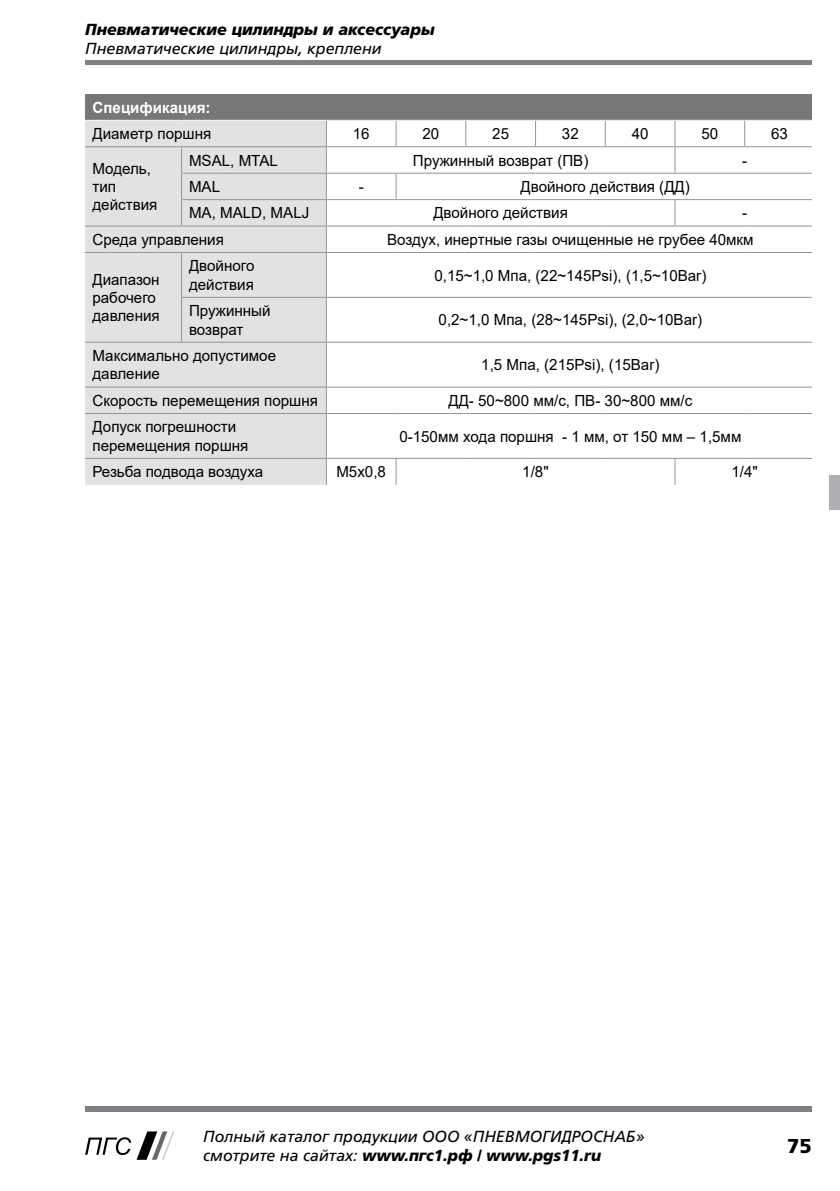
<style>
.page{position:relative;width:840px;height:1191px;background:#fff}
.page>*{position:absolute;margin:0;border:0;box-sizing:border-box;transform-origin:0 0}
.t1{font:italic 43.8px "Arial";color:#000}
.t2{font:700 20px "AG Foreigner C";color:#000}
.t3{font:italic 16px/19.2px "AG Foreigner C";color:#000}
.t4{font:italic 700 16px "AG Foreigner C";color:#000}
.t5{font:15.4px/18.4px "Arial";color:#000}
.t6{font:700 15.4px "Arial";color:#fff}
.s1{font-weight:700}
</style>
<div class="page">
<div style="left:85px;top:94px;width:726px;height:26px;background:#777"></div>
<div style="left:85px;top:121px;width:241px;height:364px;background:#e2e2e2"></div>
<svg style="left:395px;top:121px;width:1px;height:25px"></svg>
<svg style="left:465px;top:121px;width:1px;height:25px"></svg>
<svg style="left:604px;top:121px;width:1px;height:25px"></svg>
<hr style="left:85px;top:146px;width:96px;height:1px;background:#949494">
<hr style="left:181px;top:146px;width:145px;height:1px;background:#949494">
<hr style="left:326px;top:146px;width:70px;height:1px;background:#949494">
<hr style="left:396px;top:146px;width:69px;height:1px;background:#949494">
<hr style="left:465px;top:146px;width:70px;height:1px;background:#949494">
<hr style="left:535px;top:146px;width:70px;height:1px;background:#949494">
<hr style="left:605px;top:146px;width:69px;height:1px;background:#949494">
<hr style="left:674px;top:146px;width:70px;height:1px;background:#949494">
<svg style="left:674px;top:121px;width:1px;height:52px"></svg>
<hr style="left:744px;top:146px;width:67px;height:1px;background:#949494">
<hr style="left:181px;top:173px;width:145px;height:1px;background:#949494">
<hr style="left:326px;top:173px;width:70px;height:1px;background:#949494">
<hr style="left:396px;top:173px;width:69px;height:1px;background:#949494">
<svg style="left:395px;top:174px;width:1px;height:25px"></svg>
<hr style="left:465px;top:173px;width:70px;height:1px;background:#949494">
<hr style="left:535px;top:173px;width:70px;height:1px;background:#949494">
<hr style="left:605px;top:173px;width:69px;height:1px;background:#949494">
<hr style="left:674px;top:173px;width:70px;height:1px;background:#949494">
<hr style="left:744px;top:173px;width:67px;height:1px;background:#949494">
<hr style="left:181px;top:199px;width:145px;height:1px;background:#949494">
<svg style="left:181px;top:147px;width:1px;height:79px"></svg>
<hr style="left:326px;top:199px;width:70px;height:1px;background:#949494">
<hr style="left:396px;top:199px;width:69px;height:1px;background:#949494">
<hr style="left:465px;top:199px;width:70px;height:1px;background:#949494">
<hr style="left:535px;top:199px;width:70px;height:1px;background:#949494">
<hr style="left:605px;top:199px;width:69px;height:1px;background:#949494">
<hr style="left:674px;top:199px;width:70px;height:1px;background:#949494">
<svg style="left:674px;top:200px;width:1px;height:26px"></svg>
<hr style="left:744px;top:199px;width:67px;height:1px;background:#949494">
<hr style="left:85px;top:226px;width:96px;height:1px;background:#949494">
<hr style="left:181px;top:226px;width:145px;height:1px;background:#949494">
<hr style="left:326px;top:226px;width:70px;height:1px;background:#949494">
<svg style="left:326px;top:121px;width:1px;height:131px"></svg>
<hr style="left:396px;top:226px;width:69px;height:1px;background:#949494">
<hr style="left:465px;top:226px;width:70px;height:1px;background:#949494">
<hr style="left:535px;top:226px;width:70px;height:1px;background:#949494">
<hr style="left:605px;top:226px;width:69px;height:1px;background:#949494">
<hr style="left:674px;top:226px;width:70px;height:1px;background:#949494">
<hr style="left:744px;top:226px;width:67px;height:1px;background:#949494">
<hr style="left:85px;top:252px;width:96px;height:1px;background:#949494">
<hr style="left:181px;top:252px;width:145px;height:1px;background:#949494">
<hr style="left:181px;top:253px;width:1px;height:44px;background:#949494">
<hr style="left:326px;top:252px;width:70px;height:1px;background:#949494">
<hr style="left:326px;top:253px;width:1px;height:44px;background:#949494">
<hr style="left:396px;top:252px;width:69px;height:1px;background:#949494">
<hr style="left:465px;top:252px;width:70px;height:1px;background:#949494">
<hr style="left:535px;top:252px;width:70px;height:1px;background:#949494">
<hr style="left:605px;top:252px;width:69px;height:1px;background:#949494">
<hr style="left:674px;top:252px;width:70px;height:1px;background:#949494">
<hr style="left:744px;top:252px;width:67px;height:1px;background:#949494">
<hr style="left:181px;top:297px;width:145px;height:1px;background:#949494">
<hr style="left:181px;top:298px;width:1px;height:44px;background:#949494">
<hr style="left:326px;top:297px;width:70px;height:1px;background:#949494">
<hr style="left:326px;top:298px;width:1px;height:44px;background:#949494">
<hr style="left:396px;top:297px;width:69px;height:1px;background:#949494">
<hr style="left:465px;top:297px;width:70px;height:1px;background:#949494">
<hr style="left:535px;top:297px;width:70px;height:1px;background:#949494">
<hr style="left:605px;top:297px;width:69px;height:1px;background:#949494">
<hr style="left:674px;top:297px;width:70px;height:1px;background:#949494">
<hr style="left:744px;top:297px;width:67px;height:1px;background:#949494">
<hr style="left:85px;top:342px;width:96px;height:1px;background:#949494">
<hr style="left:181px;top:342px;width:145px;height:1px;background:#949494">
<hr style="left:326px;top:342px;width:70px;height:1px;background:#949494">
<hr style="left:326px;top:343px;width:1px;height:43px;background:#949494">
<hr style="left:396px;top:342px;width:69px;height:1px;background:#949494">
<hr style="left:465px;top:342px;width:70px;height:1px;background:#949494">
<hr style="left:535px;top:342px;width:70px;height:1px;background:#949494">
<hr style="left:605px;top:342px;width:69px;height:1px;background:#949494">
<hr style="left:674px;top:342px;width:70px;height:1px;background:#949494">
<hr style="left:744px;top:342px;width:67px;height:1px;background:#949494">
<hr style="left:85px;top:386px;width:96px;height:1px;background:#949494">
<hr style="left:181px;top:386px;width:145px;height:1px;background:#949494">
<hr style="left:326px;top:386px;width:70px;height:1px;background:#949494">
<svg style="left:326px;top:387px;width:1px;height:26px"></svg>
<hr style="left:396px;top:386px;width:69px;height:1px;background:#949494">
<hr style="left:465px;top:386px;width:70px;height:1px;background:#949494">
<hr style="left:535px;top:386px;width:70px;height:1px;background:#949494">
<hr style="left:605px;top:386px;width:69px;height:1px;background:#949494">
<hr style="left:674px;top:386px;width:70px;height:1px;background:#949494">
<hr style="left:744px;top:386px;width:67px;height:1px;background:#949494">
<hr style="left:85px;top:413px;width:96px;height:1px;background:#949494">
<hr style="left:181px;top:413px;width:145px;height:1px;background:#949494">
<hr style="left:326px;top:413px;width:70px;height:1px;background:#949494">
<hr style="left:326px;top:414px;width:1px;height:44px;background:#949494">
<hr style="left:396px;top:413px;width:69px;height:1px;background:#949494">
<hr style="left:465px;top:413px;width:70px;height:1px;background:#949494">
<hr style="left:535px;top:413px;width:70px;height:1px;background:#949494">
<hr style="left:605px;top:413px;width:69px;height:1px;background:#949494">
<hr style="left:674px;top:413px;width:70px;height:1px;background:#949494">
<hr style="left:744px;top:413px;width:67px;height:1px;background:#949494">
<hr style="left:85px;top:458px;width:96px;height:1px;background:#949494">
<hr style="left:181px;top:458px;width:145px;height:1px;background:#949494">
<hr style="left:326px;top:458px;width:70px;height:1px;background:#949494">
<svg style="left:326px;top:459px;width:1px;height:26px"></svg>
<hr style="left:396px;top:458px;width:69px;height:1px;background:#949494">
<svg style="left:395px;top:459px;width:1px;height:26px"></svg>
<hr style="left:465px;top:458px;width:70px;height:1px;background:#949494">
<hr style="left:535px;top:458px;width:70px;height:1px;background:#949494">
<hr style="left:605px;top:458px;width:69px;height:1px;background:#949494">
<hr style="left:674px;top:458px;width:70px;height:1px;background:#949494">
<svg style="left:674px;top:459px;width:1px;height:26px"></svg>
<hr style="left:744px;top:458px;width:67px;height:1px;background:#949494">
<svg style="left:85px;top:1131px;width:89px;height:28px"></svg>
<div style="left:85px;top:1106px;width:726px;height:5px;background:#818084"></div>
<hr style="left:85px;top:61px;width:726px;height:4px;background:#818084">
<div style="left:828px;top:475px;width:11px;height:34px;background:#aeafb2"></div>
<h1 class="t1" style="left:85px;top:11px;width:86px">ПГС</h1>
<p class="t4" style="left:85px;top:21px;width:351px">Пневматические цилиндры и аксессуары</p>
<p class="t3" style="left:85px;top:39px;width:298px">Пневматические цилиндры, креплени</p>
<p class="t6" style="left:92px;top:96px;width:119px">Спецификация:</p>
<p class="t5" style="left:92px;top:124px;width:120px">Диаметр поршня</p>
<p class="t5" style="left:352px;top:124px;width:18px">16</p>
<p class="t5" style="left:422px;top:124px;width:18px">20</p>
<p class="t5" style="left:492px;top:124px;width:18px">25</p>
<p class="t5" style="left:561px;top:124px;width:18px">32</p>
<p class="t5" style="left:631px;top:124px;width:18px">40</p>
<p class="t5" style="left:701px;top:124px;width:18px">50</p>
<p class="t5" style="left:770px;top:124px;width:18px">63</p>
<p class="t5" style="left:92px;top:159px;width:66px">Модель, тип действия</p>
<p class="t5" style="left:189px;top:151px;width:90px">MSAL, MTAL</p>
<p class="t5" style="left:412px;top:151px;width:177px">Пружинный возврат (ПВ)</p>
<p class="t5" style="left:741px;top:151px;width:7px">-</p>
<p class="t5" style="left:189px;top:177px;width:33px">MAL</p>
<p class="t5" style="left:358px;top:177px;width:7px">-</p>
<p class="t5" style="left:520px;top:177px;width:171px">Двойного действия (ДД)</p>
<p class="t5" style="left:189px;top:204px;width:122px">MA, MALD, MALJ</p>
<p class="t5" style="left:433px;top:204px;width:136px">Двойного действия</p>
<p class="t5" style="left:741px;top:204px;width:7px">-</p>
<p class="t5" style="left:92px;top:230px;width:133px">Среда управления</p>
<p class="t5" style="left:387px;top:230px;width:368px">Воздух, инертные газы очищенные не грубее 40мкм</p>
<p class="t5" style="left:92px;top:270px;width:69px">Диапазон рабочего давления</p>
<p class="t5" style="left:189px;top:256px;width:67px">Двойного действия</p>
<p class="t5" style="left:434px;top:266px;width:273px">0,15~1,0 Мпа, (22~145Psi), (1,5~10Bar)</p>
<p class="t5" style="left:189px;top:301px;width:83px">Пружинный возврат</p>
<p class="t5" style="left:438px;top:311px;width:265px">0,2~1,0 Мпа, (28~145Psi), (2,0~10Bar)</p>
<p class="t5" style="left:92px;top:346px;width:185px">Максимально допустимое давление</p>
<p class="t5" style="left:481px;top:355px;width:179px">1,5 Мпа, (215Psi), (15Bar)</p>
<p class="t5" style="left:92px;top:391px;width:227px">Скорость перемещения поршня</p>
<p class="t5" style="left:448px;top:391px;width:245px">ДД- 50~800 мм/с, ПВ- 30~800 мм/с</p>
<p class="t5" style="left:92px;top:417px;width:157px">Допуск погрешности перемещения поршня</p>
<p class="t5" style="left:399px;top:427px;width:343px">0-150мм хода поршня - 1 мм, от 150 мм – 1,5мм</p>
<p class="t5" style="left:92px;top:462px;width:172px">Резьба подвода воздуха</p>
<p class="t5" style="left:336px;top:462px;width:51px">М5х0,8</p>
<p class="t5" style="left:522px;top:462px;width:28px">1/8"</p>
<p class="t5" style="left:731px;top:462px;width:28px">1/4"</p>
<p class="t3" style="left:203px;top:1127px;width:442px">Полный каталог продукции ООО «ПНЕВМОГИДРОСНАБ» смотрите на сайтах: <span class="s1">www.пгс1.рф / www.pgs11.ru</span></p>
<p class="t2" style="left:786px;top:1135px;width:26px">75</p>
</div>
